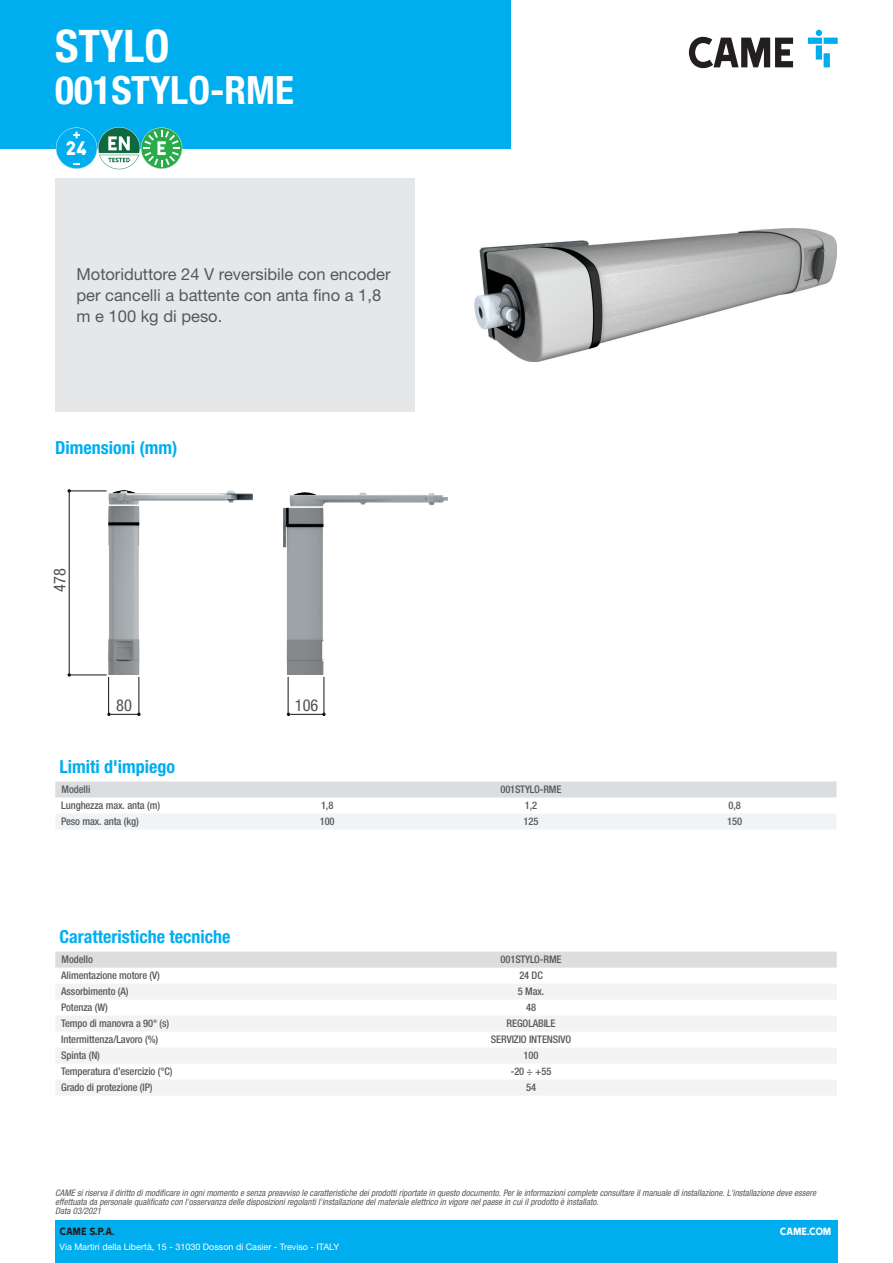
<style>
.page{position:relative;width:893px;height:1263px;background:#fff}
.page>*{position:absolute;margin:0;border:0;box-sizing:border-box;transform-origin:0 0}
.Name{font:700 condensed 45px "Helvetica Neue LTW1 G";color:#fff}
.t1{font:700 condensed 39px "Helvetica Neue LTW1 G";color:#fff}
.t2{font:22.5px "Came Type";color:#fff}
.t3{font:700 condensed 18px "Helvetica Neue LTW1 G";color:#00aeef}
.Description{font:16.5px/21px "Helvetica Neue LTW1 G";color:#57585a}
.t4{font:condensed 16.35px "Helvetica Neue LTW1 G";color:#4f5252}
.t5{font:12px "Came Type";color:#231f20}
.t6{font:12px "Came Type";letter-spacing:-.025em;color:#fff}
.Feature{font:500 condensed 10.5px "Helvetica Neue LTW1 G";letter-spacing:-.01em;color:#57585a}
.Data{font:500 condensed 10.5px "Helvetica Neue LTW1 G";letter-spacing:-.01em;color:#57585a}
.t7{font:italic condensed 9px/9px "Helvetica Neue LTW1 G";color:#57585a}
.t8{font:9px "Helvetica Neue LTW1 G";color:#fff}
</style>
<div class="page">
<div style="left:55px;top:1220px;width:783px;height:43px;background:#00aeef"></div>
<div style="left:0;top:0;width:510px;height:149px;background:#00aeef"></div>
<svg style="left:689px;top:37px;width:104px;height:31px"></svg>
<svg style="left:808px;top:30px;width:30px;height:37px"></svg>
<svg style="left:56px;top:127px;width:126px;height:42px"></svg>
<div style="left:55px;top:178px;width:360px;height:233px;background:#e6e7e9"></div>
<img style="left:474px;top:228px;width:362px;height:133px">
<img style="left:108px;top:491px;width:144px;height:184px">
<hr style="left:139px;top:677px;width:1px;height:37px;background:#111416">
<svg style="left:107px;top:713px;width:34px;height:3px"></svg>
<hr style="left:108px;top:677px;width:1px;height:38px;background:#111416">
<hr style="left:290px;top:714px;width:34px;height:1px;background:#111416">
<hr style="left:324px;top:677px;width:1px;height:37px;background:#111416">
<hr style="left:288px;top:677px;width:1px;height:38px;background:#111416">
<hr style="left:69px;top:491px;width:1px;height:183px;background:#111416">
<hr style="left:69px;top:675px;width:38px;height:1px;background:#111416">
<svg style="left:67px;top:489px;width:4px;height:4px"></svg>
<svg style="left:67px;top:673px;width:4px;height:4px"></svg>
<hr style="left:69px;top:491px;width:38px;height:1px;background:#111416">
<img style="left:284px;top:493px;width:163px;height:181px">
<div style="left:55px;top:781px;width:781px;height:16px;background:#dcdddf"></div>
<div style="left:56px;top:814px;width:780px;height:15px;background:#f2f3f4"></div>
<div style="left:55px;top:952px;width:782px;height:16px;background:#dcdddf"></div>
<svg style="left:56px;top:984px;width:781px;height:111px;fill:#f2f3f4"></svg>
<p class="Name" style="left:55px;top:19px;width:116px">STYLO</p>
<p class="t1" style="left:55px;top:67px;width:240px">001STYLO-RME</p>
<p class="t2" style="left:66px;top:136px;width:23px">24</p>
<p class="Description" style="left:77px;top:263px;width:316px">Motoriduttore 24 V reversibile con encoder per cancelli a battente con anta fino a 1,8 m e 100 kg di peso.</p>
<p class="t3" style="left:55px;top:437px;width:124px">Dimensioni (mm)</p>
<p class="t4" style="left:50px;top:592px;width:25px;rotate:-90deg">478</p>
<p class="t4" style="left:116px;top:695px;width:17px">80</p>
<p class="t4" style="left:295px;top:695px;width:25px">106</p>
<p class="t3" style="left:60px;top:756px;width:117px">Limiti d'impiego</p>
<p class="Feature" style="left:62px;top:783px;width:30px">Modelli</p>
<p class="Feature" style="left:500px;top:783px;width:63px">001STYLO-RME</p>
<p class="Feature" style="left:61px;top:799px;width:100px">Lunghezza max. anta (m)</p>
<p class="Data" style="left:321px;top:799px;width:14px">1,8</p>
<p class="Data" style="left:525px;top:799px;width:14px">1,2</p>
<p class="Data" style="left:728px;top:799px;width:14px">0,8</p>
<p class="Feature" style="left:61px;top:815px;width:79px">Peso max. anta (kg)</p>
<p class="Data" style="left:320px;top:815px;width:16px">100</p>
<p class="Data" style="left:523px;top:815px;width:16px">125</p>
<p class="Data" style="left:727px;top:815px;width:16px">150</p>
<p class="t3" style="left:60px;top:926px;width:172px">Caratteristiche tecniche</p>
<p class="Feature" style="left:62px;top:953px;width:33px">Modello</p>
<p class="Feature" style="left:501px;top:953px;width:63px">001STYLO-RME</p>
<p class="Feature" style="left:61px;top:969px;width:100px">Alimentazione motore (V)</p>
<p class="Data" style="left:519px;top:969px;width:25px">24 DC</p>
<p class="Feature" style="left:61px;top:985px;width:69px">Assorbimento (A)</p>
<p class="Data" style="left:518px;top:985px;width:28px">5 Max.</p>
<p class="Feature" style="left:61px;top:1001px;width:48px">Potenza (W)</p>
<p class="Data" style="left:526px;top:1001px;width:11px">48</p>
<p class="Feature" style="left:61px;top:1017px;width:109px">Tempo di manovra a 90° (s)</p>
<p class="Data" style="left:507px;top:1017px;width:51px">REGOLABILE</p>
<p class="Feature" style="left:61px;top:1033px;width:99px">Intermittenza/Lavoro (%)</p>
<p class="Data" style="left:491px;top:1033px;width:82px">SERVIZIO INTENSIVO</p>
<p class="Feature" style="left:61px;top:1049px;width:40px">Spinta (N)</p>
<p class="Data" style="left:524px;top:1049px;width:16px">100</p>
<p class="Feature" style="left:61px;top:1065px;width:113px">Temperatura d’esercizio (°C)</p>
<p class="Data" style="left:511px;top:1065px;width:42px">-20 ÷ +55</p>
<p class="Feature" style="left:61px;top:1081px;width:93px">Grado di protezione (IP)</p>
<p class="Data" style="left:526px;top:1081px;width:11px">54</p>
<p class="t7" style="left:55px;top:1189px;width:762px">CAME si riserva il diritto di modificare in ogni momento e senza preavviso le caratteristiche dei prodotti riportate in questo documento. Per le informazioni complete consultare il manuale di installazione. L'installazione deve essere effettuata da personale qualificato con l'osservanza delle disposizioni regolanti l'installazione del materiale elettrico in vigore nel paese in cui il prodotto è installato.<br>Data 03/2021</p>
<h3 class="t5" style="left:60px;top:1225px;width:57px">CAME S.P.A.</h3>
<p class="t8" style="left:60px;top:1241px;width:281px">Via Martiri della Libertà, 15 - 31030 Dosson di Casier - Treviso - ITALY</p>
<h3 class="t6" style="left:780px;top:1225px;width:53px">CAME.COM</h3>
</div>
